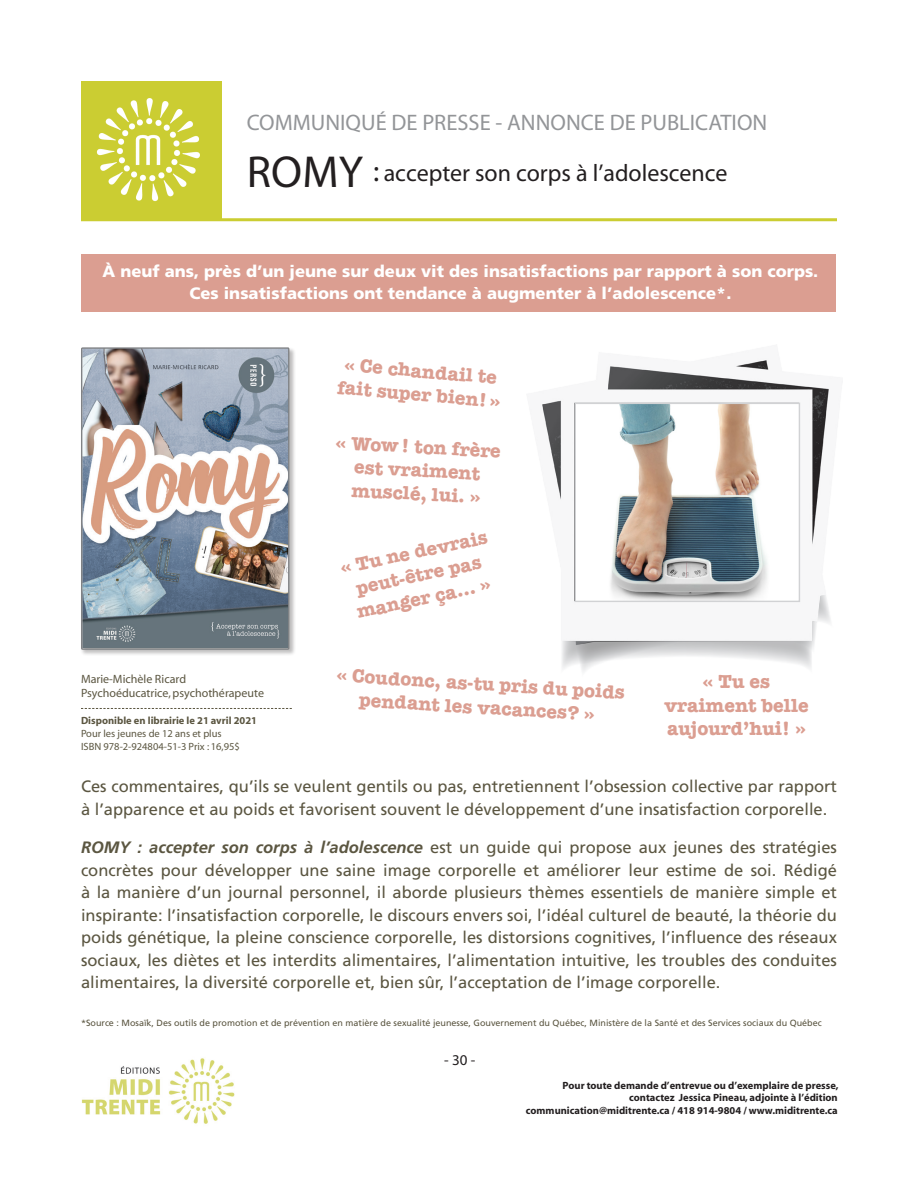
<style>
.page{position:relative;width:918px;height:1188px;background:#fff}
.page>*{position:absolute;margin:0;border:0;box-sizing:border-box;transform-origin:0 0}
.t1{font:24px "Myriad";color:#231f20}
.t2{font:22.5px "Myriad";color:#939598}
.t3{font:700 19.5px/23.4px "American Typewriter";color:#db9e91;text-align:center}
.t4{font:16.5px/22.5px "Frutiger";color:#5b5641}
.t5{font:900 16.5px "Frutiger";color:#fff}
.t6{font:15px "Myriad";color:#231f20}
.t7{font:12px "Myriad";color:#5b5641}
.t8{font:700 10.5px "Myriad";color:#231f20}
.t9{font:10.5px "Myriad";color:#5b5641}
.t10{font:700 10.5px "Myriad";color:#5b5641}
.t11{font:9px "Frutiger";color:#5b5641}
.s1{font-size:45px}
.s2{font-size:30px}
.s3{font-weight:700;font-style:italic}
</style>
<div class="page">
<div style="left:81px;top:254px;width:755px;height:58px;background:#db9e91"></div>
<hr style="left:81px;top:218px;width:756px;height:3px;background:#cbcd32">
<div style="left:81px;top:81px;width:140px;height:140px;background:#cbcd32"></div>
<img style="left:96px;top:98px;width:104px;height:104px">
<svg style="left:81px;top:708px;width:211px;height:1px"></svg>
<div style="left:81px;top:347px;width:215px;height:309px;background:#231f20;opacity:.3"></div>
<img style="left:83px;top:349px;width:204px;height:299px">
<div style="left:81px;top:347px;width:208px;height:303px;border:1px solid #808285"></div>
<img style="left:81px;top:1058px;width:154px;height:66px">
<img style="left:542px;top:360px;width:289px;height:312px">
<img style="left:577px;top:405px;width:221px;height:195px">
<div style="left:575px;top:403px;width:225px;height:199px;border:1px solid #d1d2d4"></div>
<p class="t2" style="left:247px;top:111px;width:522px">COMMUNIQUÉ DE PRESSE - ANNONCE DE PUBLICATION</p>
<p class="t1" style="left:247px;top:161px;width:482px"><span class="s1">ROMY</span> <span class="s2">:</span> accepter son corps à l’adolescence</p>
<p class="t5" style="left:102px;top:261px;width:717px">À neuf ans, près d’un jeune sur deux vit des insatisfactions par rapport à son corps.</p>
<p class="t5" style="left:189px;top:284px;width:543px">Ces insatisfactions ont tendance à augmenter à l’adolescence*.</p>
<p class="t3" style="left:341px;top:351px;width:165px;text-align:left;rotate:5deg">« Ce chandail te fait super bien!»</p>
<p class="t3" style="left:337px;top:430px;width:167px;rotate:3deg">« Wow! ton frère est vraiment musclé, lui. »</p>
<p class="t7" style="left:81px;top:673px;width:107px">Marie-Michèle Ricard</p>
<p class="t7" style="left:81px;top:687px;width:185px">Psychoéducatrice, psychothérapeute</p>
<p class="t10" style="left:81px;top:715px;width:178px">Disponible en librairie le 21 avril 2021</p>
<p class="t9" style="left:81px;top:728px;width:142px">Pour les jeunes de 12 ans et plus</p>
<p class="t9" style="left:81px;top:741px;width:160px">ISBN 978-2-924804-51-3 Prix : 16,95$</p>
<p class="t3" style="left:338px;top:555px;width:151px;rotate:-12deg">« Tu ne devrais peut-être pas manger ça… »</p>
<p class="t3" style="left:337px;top:664px;width:290px;rotate:3deg">« Coudonc, as-tu pris du poids pendant les vacances? »</p>
<p class="t3" style="left:664px;top:669px;width:146px">« Tu es vraiment belle aujourd’hui! »</p>
<p class="t4" style="left:81px;top:775px;width:758px">Ces commentaires, qu’ils se veulent gentils ou pas, entretiennent l’obsession collective par rapport à l’apparence et au poids et favorisent souvent le développement d’une insatisfaction corporelle.</p>
<p class="t4" style="left:81px;top:836px;width:758px;text-align:justify"><span class="s3">ROMY : accepter son corps à l’adolescence</span> est un guide qui propose aux jeunes des stratégies concrètes pour développer une saine image corporelle et améliorer leur estime de soi. Rédigé à la manière d’un journal personnel, il aborde plusieurs thèmes essentiels de manière simple et inspirante: l’insatisfaction corporelle, le discours envers soi, l’idéal culturel de beauté, la théorie du poids génétique, la pleine conscience corporelle, les distorsions cognitives, l’influence des réseaux sociaux, les diètes et les interdits alimentaires, l’alimentation intuitive, les troubles des conduites alimentaires, la diversité corporelle et, bien sûr, l’acceptation de l’image corporelle.</p>
<p class="t11" style="left:81px;top:1018px;width:742px">*Source : Mosaïk, Des outils de promotion et de prévention en matière de sexualité jeunesse, Gouvernement du Québec, Ministère de la Santé et des Services sociaux du Québec</p>
<p class="t6" style="left:444px;top:1053px;width:32px">- 30 -</p>
<p class="t8" style="left:563px;top:1080px;width:277px">Pour toute demande d’entrevue ou d’exemplaire de presse,</p>
<p class="t8" style="left:629px;top:1092px;width:210px">contactez Jessica Pineau, adjointe à l’édition</p>
<p class="t8" style="left:526px;top:1105px;width:313px">communication@miditrente.ca / 418 914-9804 / www.miditrente.ca</p>
</div>
